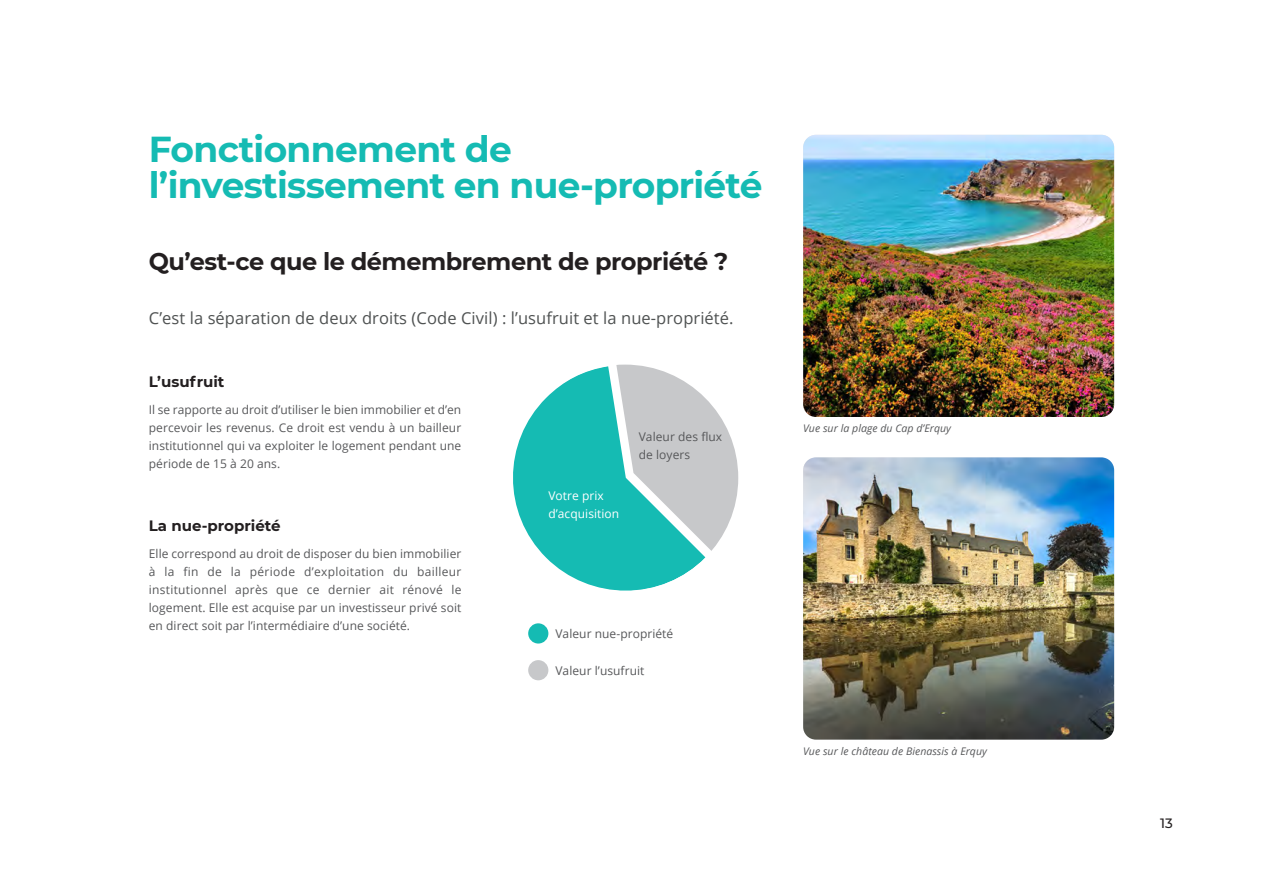
<style>
.page{position:relative;width:1263px;height:893px;background:#fff}
.page>*{position:absolute;margin:0;border:0;box-sizing:border-box;transform-origin:0 0}
.Titre1{font:700 36px/36px "Montserrat";letter-spacing:-.02em;color:#15bbb3}
.Titre1-2{font:700 24px "Montserrat";letter-spacing:-.02em;color:#231f20}
.intro{font:16.5px "Open Sans";letter-spacing:.005em;color:#4f5252}
.sous_titre_2{font:700 15px "Montserrat";color:#231f20}
.t1{font:500 13.5px "Montserrat";color:#231f20}
.paragraphe_1{font:12px/18px "Open Sans";letter-spacing:.005em;color:#57585a;text-align:justify}
.paragraphe_1-2{font:12px/18px "Open Sans";letter-spacing:.005em;color:#fff}
.paragraphe_1-3{font:italic 10.5px "Open Sans";letter-spacing:.005em;color:#57585a}
</style>
<div class="page">
<svg style="left:513px;top:366px;width:193px;height:224px;fill:#15bbb3"></svg>
<svg style="left:616px;top:366px;width:121px;height:187px"></svg>
<div style="left:528px;top:623px;width:20px;height:20px;background:#15bbb3;border-radius:50%"></div>
<div style="left:528px;top:660px;width:20px;height:20px;background:#c7c8ca;border-radius:50%"></div>
<img style="left:803px;top:135px;width:311px;height:282px">
<img style="left:803px;top:457px;width:311px;height:283px">
<div style="left:500px;top:353px;width:250px;height:250px;border:12px solid #fff;border-radius:50%"></div>
<p class="Titre1" style="left:149px;top:129px;width:615px">Fonctionnement de l’investissement en nue-propriété</p>
<p class="Titre1-2" style="left:149px;top:244px;width:581px">Qu’est-ce que le démembrement de propriété ?</p>
<p class="intro" style="left:149px;top:307px;width:586px">C’est la séparation de deux droits (Code Civil) : l’usufruit et la nue-propriété.</p>
<p class="sous_titre_2" style="left:149px;top:371px;width:77px">L’usufruit</p>
<p class="paragraphe_1" style="left:149px;top:400px;width:314px">Il se rapporte au droit d’utiliser le bien immobilier et d’en percevoir les revenus. Ce droit est vendu à un bailleur institutionnel qui va exploiter le logement pendant une période de 15 à 20 ans.</p>
<p class="sous_titre_2" style="left:149px;top:515px;width:133px">La nue-propriété</p>
<p class="paragraphe_1" style="left:149px;top:544px;width:314px">Elle correspond au droit de disposer du bien immobilier à la fin de la période d’exploitation du bailleur institutionnel après que ce dernier ait rénové le logement. Elle est acquise par un investisseur privé soit en direct soit par l’intermédiaire d’une société.</p>
<p class="paragraphe_1-2" style="left:548px;top:486px;width:72px">Votre prix d’acquisition</p>
<p class="paragraphe_1" style="left:639px;top:427px;width:85px">Valeur des flux de loyers</p>
<p class="paragraphe_1" style="left:555px;top:624px;width:119px">Valeur nue-propriété</p>
<p class="paragraphe_1" style="left:555px;top:661px;width:91px">Valeur l’usufruit</p>
<p class="paragraphe_1-3" style="left:803px;top:421px;width:149px">Vue sur la plage du Cap d’Erquy</p>
<p class="paragraphe_1-3" style="left:803px;top:744px;width:185px">Vue sur le château de Bienassis à Erquy</p>
<p class="t1" style="left:1160px;top:814px;width:14px">13</p>
</div>
